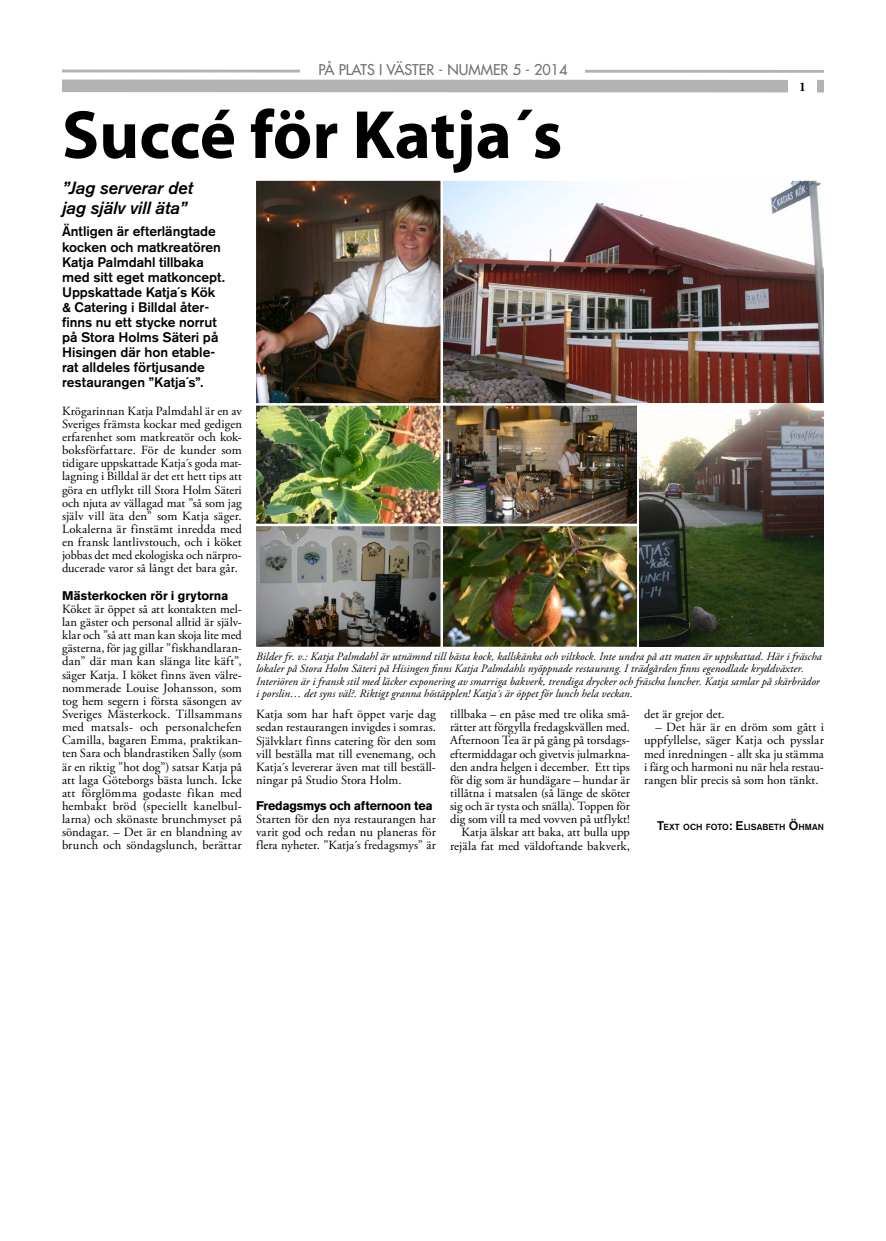
<style>
.page{position:relative;width:886px;height:1241px;background:#fff}
.page>*{position:absolute;margin:0;border:0;box-sizing:border-box;transform-origin:0 0}
.t1{font:700 68.75px "Myriad Pro";color:#000}
.t2{font:italic 500 17.5px/20px "Akzidenz Grotesk BE";letter-spacing:-.01em;color:#000}
.t3{font:500 14.5px "Futura Std";color:#707172}
.t4{font:500 13.75px/15px "Akzidenz Grotesk BE";color:#000}
.t5{font:700 13.25px "Adobe Garamond Pro";color:#000}
.t6{font:12.5px/13.1px "Adobe Garamond Pro";letter-spacing:.005em;color:#000;text-align:justify}
.t7{font:700 12.5px "Akzidenz Grotesk BE";letter-spacing:-.01em;color:#000}
.t8{font:italic 11.25px/12.5px "Adobe Garamond Pro";letter-spacing:.005em;color:#000}
.t9{font:500 8.75px "Akzidenz Grotesk BE";letter-spacing:.01em;color:#000}
.s1{font-size:12.5px}
</style>
<div class="page">
<svg style="left:62px;top:69px;width:762px;height:24px"></svg>
<div style="left:300px;top:59px;width:285px;height:19px;background:#fff"></div>
<div style="left:788px;top:78px;width:28px;height:16px;background:#fff"></div>
<img style="left:256px;top:180px;width:183px;height:222px">
<img style="left:439px;top:180px;width:385px;height:223px">
<img style="left:256px;top:402px;width:385px;height:245px">
<img style="left:639px;top:403px;width:185px;height:243px">
<p class="t3" style="left:318px;top:61px;width:251px">PÅ PLATS I VÄSTER - NUMMER 5 - 2014</p>
<h1 class="t1" style="left:62px;top:90px;width:502px">Succé för Katja´s</h1>
<p class="t5" style="left:799px;top:79px;width:8px">1</p>
<h2 class="t2" style="left:62px;top:178px;width:132px">”Jag serverar det jag själv vill äta”</h2>
<p class="t4" style="left:62px;top:224px;width:164px">Äntligen är efterlängtade kocken och matkreatören<br>Katja Palmdahl tillbaka med sitt eget matkoncept.<br>Uppskattade Katja´s Kök &amp; Catering i Billdal åter&shy;finns nu ett stycke norrut på Stora Holms Säteri på<br>Hisingen där hon etable&shy;rat alldeles förtjusande restaurangen ”Katja´s”.</p>
<p class="t6" style="left:62px;top:404px;width:181px">Krögarinnan Katja Palmdahl är en av Sveriges främsta kockar med gedigen erfarenhet som matkreatör och kok&shy;boksförfattare. För de kunder som tidigare uppskattade Katja´s goda mat&shy;lagning i Billdal är det ett hett tips att göra en utflykt till Stora Holm Säteri och njuta av vällagad mat ”så som jag själv vill äta den” som Katja säger.<br>Lokalerna är finstämt inredda med en fransk lantlivstouch, och i köket jobbas det med ekologiska och närpro&shy;ducerade varor så långt det bara går.</p>
<p class="t7" style="left:62px;top:588px;width:168px">Mästerkocken rör i grytorna</p>
<p class="t6" style="left:62px;top:602px;width:181px">Köket är öppet så att kontakten mel&shy;lan gäster och personal alltid är själv&shy;klar och ”så att man kan skoja lite med gästerna, för jag gillar ”fiskhandlaran&shy;dan” där man kan slänga lite käft”, säger Katja. I köket finns även välre&shy;nommerade Louise Johansson, som tog hem segern i första säsongen av Sveriges Mästerkock. Tillsammans med matsals- och personalchefen Camilla, bagaren Emma, praktikan&shy;ten Sara och blandrastiken Sally (som är en riktig ”hot dog”) satsar Katja på att laga Göteborgs bästa lunch. Icke att förglömma godaste fikan med hembakt bröd (speciellt kanelbul&shy;larna) och skönaste brunchmyset på söndagar. – Det är en blandning av brunch och söndagslunch, berättar</p>
<p class="t8" style="left:256px;top:650px;width:567px">Bilder fr. v.: Katja Palmdahl är utnämnd till bästa kock, kallskänka och viltkock. Inte undra på att maten är uppskattad. Här i fräscha lokaler på Stora Holm Säteri på Hisingen finns Katja Palmdahls nyöppnade restaurang. I trädgården finns egenodlade kryddväxter.<br>Interiören är i fransk stil med läcker exponering av smarriga bakverk, trendiga drycker och fräscha luncher. Katja samlar på skärbrädor i porslin… det syns väl?. Riktigt granna höstäpplen! Katja´s är öppet för lunch hela veckan.</p>
<p class="t6" style="left:256px;top:708px;width:181px">Katja som har haft öppet varje dag sedan restaurangen invigdes i somras.<br>Självklart finns catering för den som vill beställa mat till evenemang, och Katja´s levererar även mat till beställ&shy;ningar på Studio Stora Holm.</p>
<p class="t7" style="left:256px;top:798px;width:178px">Fredagsmys och afternoon tea</p>
<p class="t6" style="left:256px;top:812px;width:181px">Starten för den nya restaurangen har varit god och redan nu planeras för flera nyheter. ”Katja´s fredagsmys” är</p>
<p class="t6" style="left:450px;top:708px;width:181px;text-align:right">tillbaka – en påse med tre olika små&shy;rätter att förgylla fredagskvällen med.<br>Afternoon Tea är på gång på torsdags&shy;eftermiddagar och givetvis julmarkna&shy;den andra helgen i december. Ett tips för dig som är hundägare – hundar är tillåtna i matsalen (så länge de sköter sig och är tysta och snälla). Toppen för dig som vill ta med vovven på utflykt!<br>Katja älskar att baka, att bulla upp rejäla fat med väldoftande bakverk,</p>
<p class="t6" style="left:644px;top:708px;width:82px">det är grejor det.</p>
<p class="t6" style="left:644px;top:721px;width:181px;text-indent:11px">– Det här är en dröm som gått i uppfyllelse, säger Katja och pysslar med inredningen - allt ska ju stämma i färg och harmoni nu när hela restau&shy;rangen blir precis så som hon tänkt.</p>
<p class="t9" style="left:657px;top:821px;width:168px"><span class="s1">T</span>EXT OCH FOTO<span class="s1">: E</span>LISABETH <span class="s1">Ö</span>HMAN</p>
</div>
